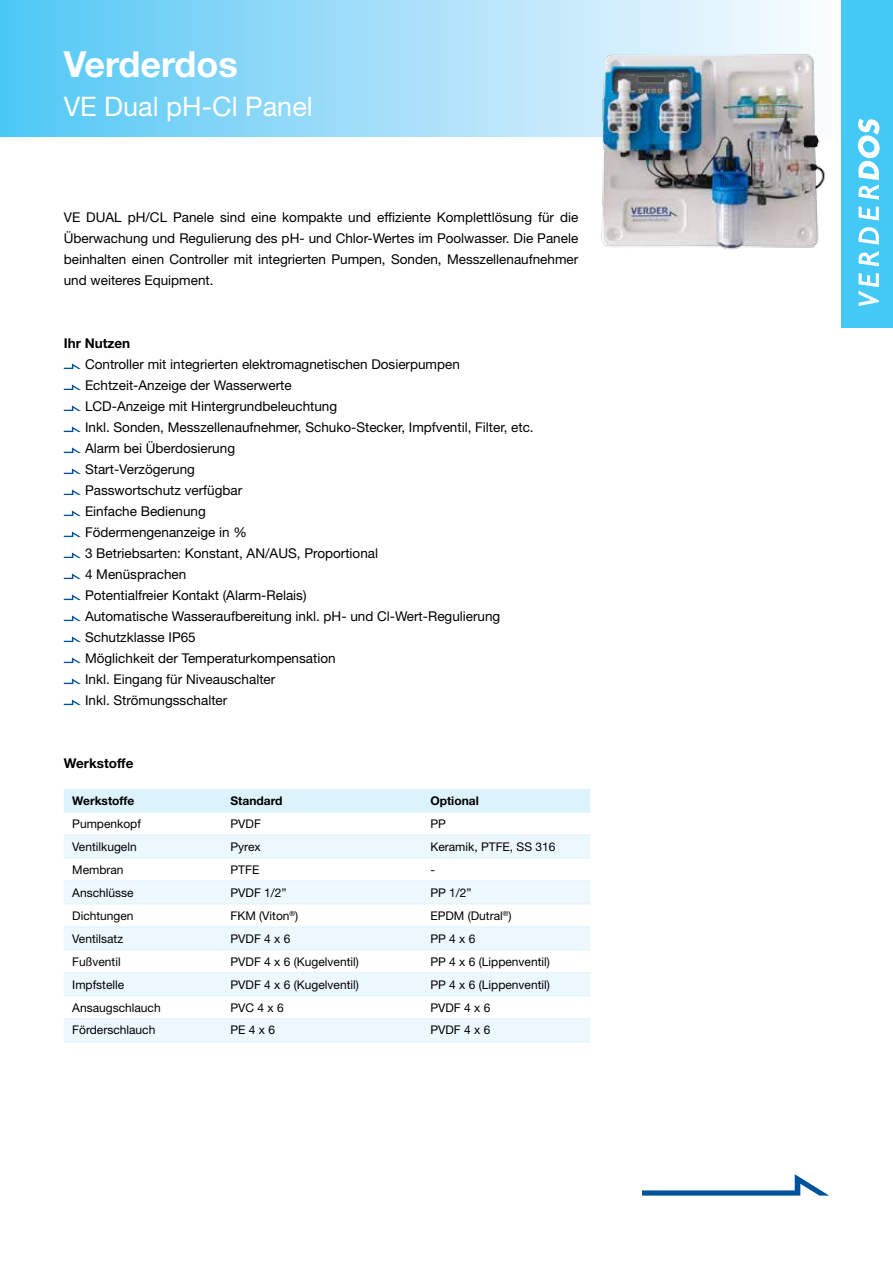
<style>
.page{position:relative;width:893px;height:1263px;background:#fff}
.page>*{position:absolute;margin:0;border:0;box-sizing:border-box;transform-origin:0 0}
.t1{font:700 36px "Helvetica Neue LT Std";color:#fff}
.t2{font:27px "Helvetica Neue LT Std";color:#fff}
.t3{font:13.5px/21px "Helvetica Neue LT Std";color:#000}
.t4{font:700 13.5px "Helvetica Neue LT Std";color:#000}
.t5{font:12px "Helvetica Neue LT Std";color:#000}
.t6{font:700 12px "Helvetica Neue LT Std";color:#000}
</style>
<div class="page">
<div style="left:0;top:0;width:842px;height:136px;background:linear-gradient(to right,#53c7f5,#fffcff)"></div>
<div style="left:842px;top:0;width:51px;height:327px;background:#44c8f5"></div>
<svg style="left:642px;top:1174px;width:186px;height:21px"></svg>
<div style="left:64px;top:789px;width:526px;height:23px;background:#dcf2fd"></div>
<svg style="left:64px;top:834px;width:526px;height:1px"></svg>
<svg style="left:64px;top:836px;width:526px;height:205px;fill:#ecf8fe"></svg>
<hr style="left:64px;top:812px;width:158px;height:1px;background:#dcf2fd">
<hr style="left:222px;top:812px;width:200px;height:1px;background:#dcf2fd">
<hr style="left:422px;top:812px;width:168px;height:1px;background:#dcf2fd">
<hr style="left:64px;top:835px;width:158px;height:1px;background:#dcf2fd">
<hr style="left:222px;top:835px;width:200px;height:1px;background:#dcf2fd">
<hr style="left:422px;top:835px;width:168px;height:1px;background:#dcf2fd">
<hr style="left:64px;top:858px;width:158px;height:1px;background:#dcf2fd">
<hr style="left:222px;top:858px;width:200px;height:1px;background:#dcf2fd">
<hr style="left:422px;top:858px;width:168px;height:1px;background:#dcf2fd">
<hr style="left:64px;top:881px;width:158px;height:1px;background:#dcf2fd">
<hr style="left:222px;top:881px;width:200px;height:1px;background:#dcf2fd">
<hr style="left:422px;top:881px;width:168px;height:1px;background:#dcf2fd">
<hr style="left:64px;top:904px;width:158px;height:1px;background:#dcf2fd">
<hr style="left:222px;top:904px;width:200px;height:1px;background:#dcf2fd">
<hr style="left:422px;top:904px;width:168px;height:1px;background:#dcf2fd">
<hr style="left:64px;top:927px;width:158px;height:1px;background:#dcf2fd">
<hr style="left:222px;top:927px;width:200px;height:1px;background:#dcf2fd">
<hr style="left:422px;top:927px;width:168px;height:1px;background:#dcf2fd">
<hr style="left:64px;top:949px;width:158px;height:1px;background:#dcf2fd">
<hr style="left:222px;top:949px;width:200px;height:1px;background:#dcf2fd">
<hr style="left:422px;top:949px;width:168px;height:1px;background:#dcf2fd">
<hr style="left:64px;top:972px;width:158px;height:1px;background:#dcf2fd">
<hr style="left:222px;top:972px;width:200px;height:1px;background:#dcf2fd">
<hr style="left:422px;top:972px;width:168px;height:1px;background:#dcf2fd">
<hr style="left:64px;top:995px;width:158px;height:1px;background:#dcf2fd">
<hr style="left:222px;top:995px;width:200px;height:1px;background:#dcf2fd">
<hr style="left:422px;top:995px;width:168px;height:1px;background:#dcf2fd">
<hr style="left:64px;top:1018px;width:158px;height:1px;background:#dcf2fd">
<hr style="left:222px;top:1018px;width:200px;height:1px;background:#dcf2fd">
<hr style="left:64px;top:1041px;width:158px;height:1px;background:#dcf2fd">
<hr style="left:222px;top:1041px;width:200px;height:1px;background:#dcf2fd">
<hr style="left:422px;top:1018px;width:168px;height:1px;background:#dcf2fd">
<hr style="left:422px;top:1041px;width:168px;height:1px;background:#dcf2fd">
<img style="left:595px;top:49px;width:235px;height:201px">
<svg style="left:64px;top:363px;width:17px;height:6px"></svg>
<svg style="left:64px;top:384px;width:17px;height:6px"></svg>
<svg style="left:64px;top:405px;width:17px;height:6px"></svg>
<svg style="left:64px;top:426px;width:17px;height:6px"></svg>
<svg style="left:64px;top:447px;width:17px;height:6px"></svg>
<svg style="left:64px;top:468px;width:17px;height:6px"></svg>
<svg style="left:64px;top:489px;width:17px;height:6px"></svg>
<svg style="left:64px;top:510px;width:17px;height:6px"></svg>
<svg style="left:64px;top:531px;width:17px;height:6px"></svg>
<svg style="left:64px;top:552px;width:17px;height:6px"></svg>
<svg style="left:64px;top:573px;width:17px;height:6px"></svg>
<svg style="left:64px;top:594px;width:17px;height:6px"></svg>
<svg style="left:64px;top:615px;width:17px;height:6px"></svg>
<svg style="left:64px;top:636px;width:17px;height:6px"></svg>
<svg style="left:64px;top:657px;width:17px;height:6px"></svg>
<svg style="left:64px;top:678px;width:17px;height:6px"></svg>
<svg style="left:64px;top:699px;width:17px;height:6px"></svg>
<svg style="left:858px;top:273px;width:21px;height:33px"></svg>
<svg style="left:858px;top:251px;width:21px;height:15px"></svg>
<svg style="left:858px;top:227px;width:21px;height:18px"></svg>
<svg style="left:858px;top:206px;width:21px;height:14px"></svg>
<svg style="left:858px;top:119px;width:22px;height:81px"></svg>
<h1 class="t1" style="left:64px;top:42px;width:176px">Verderdos</h1>
<h2 class="t2" style="left:64px;top:90px;width:251px">VE Dual pH-Cl Panel</h2>
<p class="t3" style="left:64px;top:207px;width:516px;text-align:justify">VE DUAL pH/CL Panele sind eine kompakte und effiziente Komplettlösung für die Überwachung und Regulierung des pH- und Chlor-Wertes im Poolwasser. Die Panele beinhalten einen Controller mit integrierten Pumpen, Sonden, Messzellenaufnehmer und weiteres Equipment.</p>
<p class="t4" style="left:64px;top:335px;width:68px">Ihr Nutzen</p>
<p class="t3" style="left:85px;top:354px;width:450px">Controller mit integrierten elektromagnetischen Dosierpumpen Echtzeit-Anzeige der Wasserwerte<br>LCD-Anzeige mit Hintergrundbeleuchtung<br>Inkl. Sonden, Messzellenaufnehmer, Schuko-Stecker, Impfventil, Filter, etc.<br>Alarm bei Überdosierung<br>Start-Verzögerung<br>Passwortschutz verfügbar<br>Einfache Bedienung<br>Födermengenanzeige in %<br>3 Betriebsarten: Konstant, AN/AUS, Proportional<br>4 Menüsprachen<br>Potentialfreier Kontakt (Alarm-Relais)<br>Automatische Wasseraufbereitung inkl. pH- und Cl-Wert-Regulierung Schutzklasse IP65<br>Möglichkeit der Temperaturkompensation<br>Inkl. Eingang für Niveauschalter<br>Inkl. Strömungsschalter</p>
<p class="t4" style="left:64px;top:755px;width:71px">Werkstoffe</p>
<p class="t6" style="left:72px;top:793px;width:63px">Werkstoffe</p>
<p class="t6" style="left:230px;top:793px;width:54px">Standard</p>
<p class="t6" style="left:430px;top:793px;width:50px">Optional</p>
<p class="t5" style="left:72px;top:816px;width:70px">Pumpenkopf</p>
<p class="t5" style="left:230px;top:816px;width:32px">PVDF</p>
<p class="t5" style="left:430px;top:816px;width:17px">PP</p>
<p class="t5" style="left:72px;top:839px;width:66px">Ventilkugeln</p>
<p class="t5" style="left:230px;top:839px;width:32px">Pyrex</p>
<p class="t5" style="left:430px;top:839px;width:127px">Keramik, PTFE, SS 316</p>
<p class="t5" style="left:72px;top:862px;width:53px">Membran</p>
<p class="t5" style="left:230px;top:862px;width:30px">PTFE</p>
<p class="t5" style="left:430px;top:862px;width:6px">-</p>
<p class="t5" style="left:72px;top:885px;width:63px">Anschlüsse</p>
<p class="t5" style="left:230px;top:885px;width:58px">PVDF 1/2”</p>
<p class="t5" style="left:430px;top:885px;width:43px">PP 1/2”</p>
<p class="t5" style="left:72px;top:908px;width:63px">Dichtungen</p>
<p class="t5" style="left:230px;top:908px;width:69px">FKM (Viton<sup>®</sup>)</p>
<p class="t5" style="left:430px;top:908px;width:83px">EPDM (Dutral<sup>®</sup>)</p>
<p class="t5" style="left:72px;top:931px;width:52px">Ventilsatz</p>
<p class="t5" style="left:230px;top:931px;width:62px">PVDF 4 x 6</p>
<p class="t5" style="left:430px;top:931px;width:47px">PP 4 x 6</p>
<p class="t5" style="left:72px;top:954px;width:50px">Fußventil</p>
<p class="t5" style="left:230px;top:954px;width:130px">PVDF 4 x 6 (Kugelventil)</p>
<p class="t5" style="left:430px;top:954px;width:121px">PP 4 x 6 (Lippenventil)</p>
<p class="t5" style="left:72px;top:977px;width:54px">Impfstelle</p>
<p class="t5" style="left:230px;top:977px;width:130px">PVDF 4 x 6 (Kugelventil)</p>
<p class="t5" style="left:430px;top:977px;width:121px">PP 4 x 6 (Lippenventil)</p>
<p class="t5" style="left:72px;top:1000px;width:90px">Ansaugschlauch</p>
<p class="t5" style="left:230px;top:1000px;width:55px">PVC 4 x 6</p>
<p class="t5" style="left:430px;top:1000px;width:62px">PVDF 4 x 6</p>
<p class="t5" style="left:72px;top:1023px;width:85px">Förderschlauch</p>
<p class="t5" style="left:230px;top:1023px;width:46px">PE 4 x 6</p>
<p class="t5" style="left:430px;top:1023px;width:62px">PVDF 4 x 6</p>
</div>
